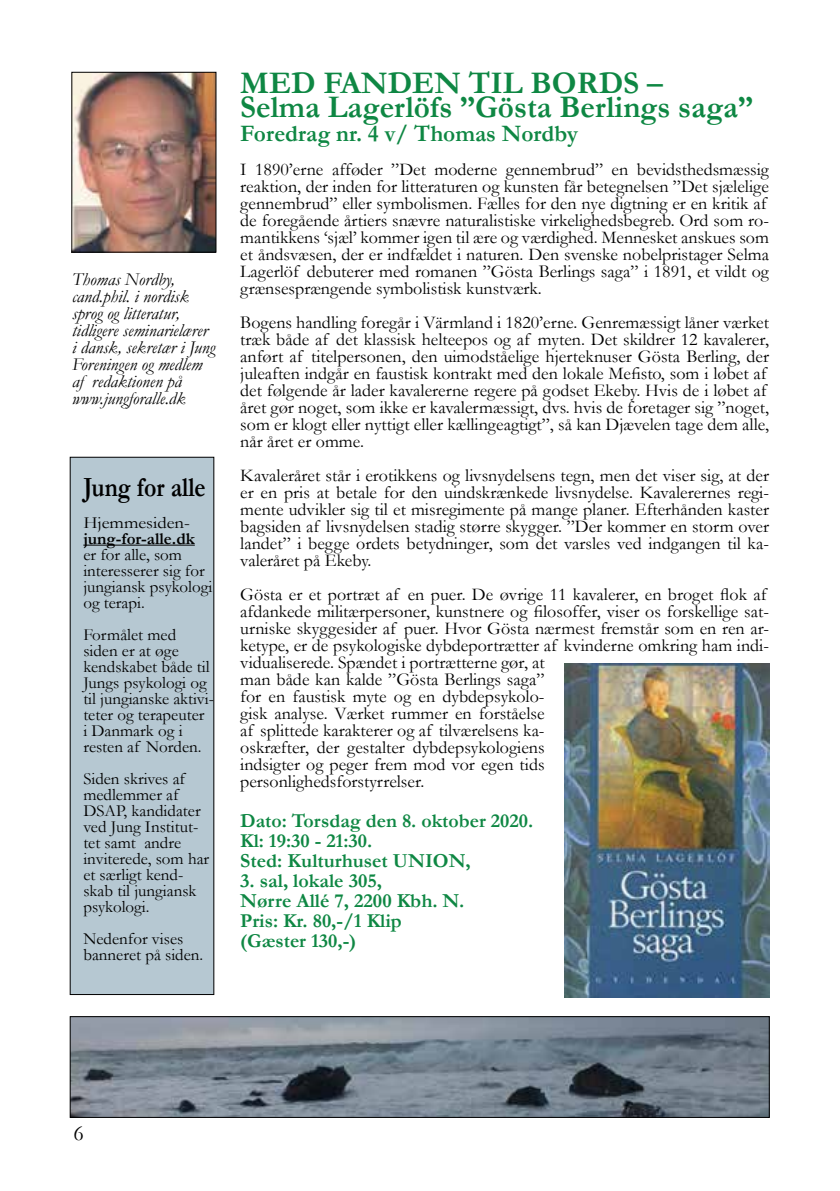
<style>
.page{position:relative;width:840px;height:1191px;background:#fff}
.page>*{position:absolute;margin:0;border:0;box-sizing:border-box;transform-origin:0 0}
.t1{font:700 31.6px/23.8px "Garamond";color:#0e8743}
.t2{font:700 28px "Garamond";color:#000;scale:.85 1}
.t3{font:700 23.8px "Garamond";color:#0e8743}
.t4{font:22px "Garamond";color:#000}
.t5{font:700 20px/20px "Garamond";color:#0e8743}
.t6{font:700 19.8px/19.8px "Garamond";color:#0e8743}
.t7{font:18px/17px "Garamond";color:#000}
.t8{font:italic 18px/17px "Garamond";color:#000}
.t9{font:17px/16px "Garamond";color:#000}
.t10{font:700 17px "Garamond";color:#000}
.t11{font:17px "Garamond";color:#000;scale:1.1 1}
</style>
<div class="page">
<img style="left:74px;top:74px;width:140px;height:176px">
<div style="left:72px;top:72px;width:144px;height:180px;border:1px solid #000"></div>
<div style="left:70px;top:457px;width:144px;height:537px;background:#b6c8d2"></div>
<hr style="left:83px;top:545px;width:112px;height:1px;background:#000">
<img style="left:72px;top:1018px;width:695px;height:97px">
<div style="left:70px;top:1016px;width:699px;height:101px;border:1px solid #000"></div>
<img style="left:564px;top:663px;width:204px;height:334px">
<p class="t8" style="left:72px;top:270px;width:145px">Thomas Nordby, cand.phil. i nordisk sprog og litteratur, tidligere seminarielærer i dansk, sekretær i Jung<br>Foreningen og medlem af redaktionen på www.jungforalle.dk</p>
<h2 class="t2" style="left:83px;top:468px;width:145px">Jung for alle</h2>
<p class="t11" style="left:83px;top:511px;width:98px">Hjemmesiden-</p>
<p class="t10" style="left:83px;top:527px;width:113px">jung-for-alle.dk</p>
<p class="t9" style="left:83px;top:546px;width:130px">er for alle, som interesserer sig for jungiansk psykologi og terapi.</p>
<p class="t9" style="left:83px;top:626px;width:132px">Formålet med siden er at øge kendskabet både til<br>Jungs psykologi og til jungianske aktivi&shy;teter og terapeuter<br>i Danmark og i resten af Norden.</p>
<p class="t9" style="left:83px;top:770px;width:127px">Siden skrives af medlemmer af<br>DSAP, kandidater ved Jung Institut&shy;tet samt andre inviterede, som har et særligt kend&shy;skab til jungiansk psykologi.</p>
<p class="t9" style="left:83px;top:930px;width:121px">Nedenfor vises banneret på siden.</p>
<h1 class="t1" style="left:240px;top:71px;width:514px">MED FANDEN TIL BORDS –<br>Selma Lagerlöfs ”Gösta Berlings saga”</h1>
<h3 class="t3" style="left:240px;top:117px;width:339px">Foredrag nr. 4 v/ Thomas Nordby</h3>
<p class="t7" style="left:240px;top:161px;width:530px">I 1890’erne afføder ”Det moderne gennembrud” en bevidsthedsmæssig reaktion, der inden for litteraturen og kunsten får betegnelsen ”Det sjælelige gennembrud” eller symbolismen. Fælles for den nye digtning er en kritik af de foregående årtiers snævre naturalistiske virkelighedsbegreb. Ord som ro&shy;mantikkens ‘sjæl’ kommer igen til ære og værdighed. Mennesket anskues som et åndsvæsen, der er indfældet i naturen. Den svenske nobelpristager Selma Lagerlöf debuterer med romanen ”Gösta Berlings saga” i 1891, et vildt og grænsesprængende symbolistisk kunstværk.</p>
<p class="t7" style="left:240px;top:314px;width:530px">Bogens handling foregår i Värmland i 1820’erne. Genremæssigt låner værket træk både af det klassisk helteepos og af myten. Det skildrer 12 kavalerer, anført af titelpersonen, den uimodståelige hjerteknuser Gösta Berling, der juleaften indgår en faustisk kontrakt med den lokale Mefisto, som i løbet af det følgende år lader kavalererne regere på godset Ekeby. Hvis de i løbet af året gør noget, som ikke er kavalermæssigt, dvs. hvis de foretager sig ”noget, som er klogt eller nyttigt eller kællingeagtigt”, så kan Djævelen tage dem alle, når året er omme.</p>
<p class="t7" style="left:240px;top:467px;width:530px;text-align:justify">Kavaleråret står i erotikkens og livsnydelsens tegn, men det viser sig, at der er en pris at betale for den uindskrænkede livsnydelse. Kavalerernes regi&shy;mente udvikler sig til et misregimente på mange planer. Efterhånden kaster bagsiden af livsnydelsen stadig større skygger. ”Der kommer en storm over landet” i begge ordets betydninger, som det varsles ved indgangen til ka&shy;valeråret på Ekeby.</p>
<p class="t7" style="left:240px;top:586px;width:530px">Gösta er et portræt af en puer. De øvrige 11 kavalerer, en broget flok af afdankede militærpersoner, kunstnere og filosoffer, viser os forskellige sat&shy;urniske skyggesider af puer. Hvor Gösta nærmest fremstår som en ren ar&shy;ketype, er de psykologiske dybdeportrætter af kvinderne omkring ham indi&shy;vidualiserede. Spændet i portrætterne gør, at<br>man både kan kalde ”Gösta Berlings saga”<br>for en faustisk myte og en dybdepsykolo-<br>gisk analyse. Værket rummer en forståelse<br>af splittede karakterer og af tilværelsens ka-<br>oskræfter, der gestalter dybdepsykologiens<br>indsigter og peger frem mod vor egen tids<br>personlighedsforstyrrelser.</p>
<p class="t6" style="left:240px;top:811px;width:294px">Dato: Torsdag den 8. oktober 2020.<br>Kl: 19:30 - 21:30.</p>
<p class="t5" style="left:240px;top:850px;width:232px">Sted: Kulturhuset UNION,</p>
<p class="t5" style="left:240px;top:870px;width:225px">3. sal, lokale 305,<br>Nørre Allé 7, 2200 Kbh. N.</p>
<p class="t6" style="left:240px;top:910px;width:163px">Pris: Kr. 80,-/1 Klip (Gæster 130,-)</p>
<p class="t4" style="left:73px;top:1118px;width:12px">6</p>
</div>
